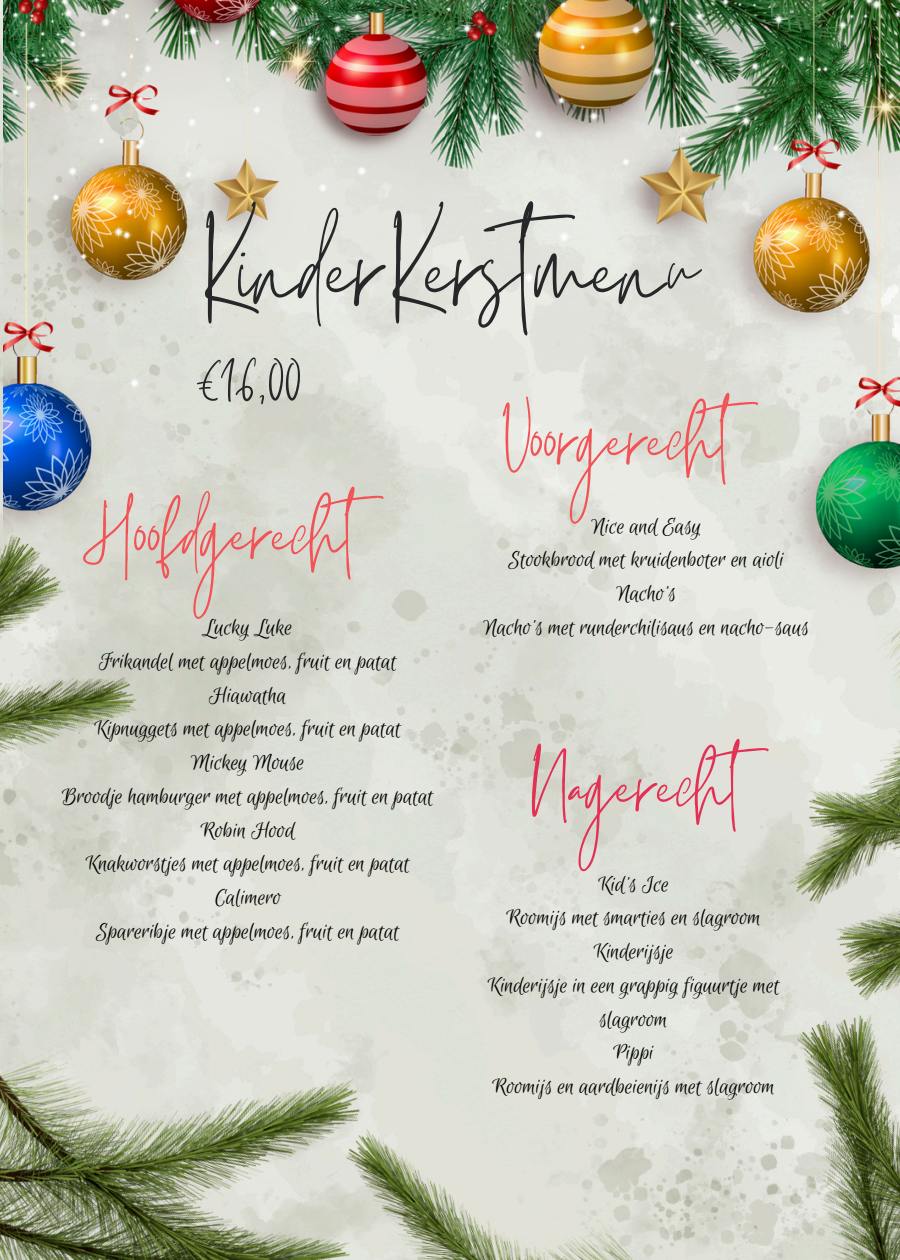
<style>
.page{position:relative;width:900px;height:1260px;background:#fff}
.page>*{position:absolute;margin:0;border:0;box-sizing:border-box;transform-origin:0 0}
.t1{font:138.5px "Themysion";color:#262728}
.t2{font:96px "Themysion";color:#f25356}
.t3{font:96px "Themysion";color:#e33154}
.t4{font:95px "Themysion";color:#f25356}
.t5{font:83.25px "Themysion";color:#262728}
.t6{font:24.5px/33.8px "Euphoria Script";color:#000;text-align:center}
</style>
<div class="page">
<img style="left:0;top:0;width:785px;height:1260px">
<img style="left:4px;top:0;width:896px;height:608px">
<img style="left:708px;top:942px;width:192px;height:318px">
<img style="left:0;top:474px;width:178px;height:467px">
<img style="left:0;top:942px;width:433px;height:318px">
<img style="left:785px;top:595px;width:115px;height:41px">
<img style="left:753px;top:636px;width:147px;height:447px">
<img style="left:278px;top:1124px;width:376px;height:136px">
<p class="t1" style="left:197px;top:166px;width:500px">KinderKerstmenu</p>
<p class="t5" style="left:194px;top:322px;width:109px">€16,00</p>
<h2 class="t4" style="left:503px;top:369px;width:281px">Voorgerecht</h2>
<h3 class="t2" style="left:88px;top:462px;width:321px">Hoofdgerecht</h3>
<p class="t6" style="left:592px;top:510px;width:111px">Nice and Easy</p>
<p class="t6" style="left:509px;top:544px;width:277px">Stookbrood met kruidenboter en aioli</p>
<p class="t6" style="left:617px;top:578px;width:61px">Nacho’s</p>
<p class="t6" style="left:203px;top:612px;width:91px">Lucky Luke</p>
<p class="t6" style="left:484px;top:611px;width:327px">Nacho’s met runderchilisaus en nacho-saus</p>
<p class="t6" style="left:99px;top:646px;width:299px">Frikandel met appelmoes, fruit en patat</p>
<p class="t6" style="left:209px;top:679px;width:79px">Hiawatha</p>
<p class="t6" style="left:94px;top:713px;width:308px">Kipnuggets met appelmoes, fruit en patat</p>
<p class="t6" style="left:191px;top:747px;width:115px">Mickey Mouse</p>
<p class="t6" style="left:62px;top:781px;width:373px">Broodje hamburger met appelmoes, fruit en patat</p>
<h2 class="t6" style="left:201px;top:814px;width:96px">Robin Hood</h2>
<p class="t6" style="left:86px;top:848px;width:326px">Knakworstjes met appelmoes, fruit en patat</p>
<p class="t6" style="left:214px;top:882px;width:69px">Calimero</p>
<p class="t6" style="left:96px;top:916px;width:305px">Spareribje met appelmoes, fruit en patat</p>
<p class="t3" style="left:528px;top:715px;width:267px">Nagerecht</p>
<p class="t6" style="left:598px;top:868px;width:72px">Kid’s Ice</p>
<p class="t6" style="left:506px;top:902px;width:256px">Roomijs met smarties en slagroom</p>
<p class="t6" style="left:594px;top:936px;width:81px">Kinderijsje</p>
<p class="t6" style="left:488px;top:969px;width:293px">Kinderijsje in een grappig figuurtje met slagroom</p>
<p class="t6" style="left:614px;top:1037px;width:42px">Pippi</p>
<p class="t6" style="left:492px;top:1071px;width:284px">Roomijs en aardbeienijs met slagroom</p>
</div>
